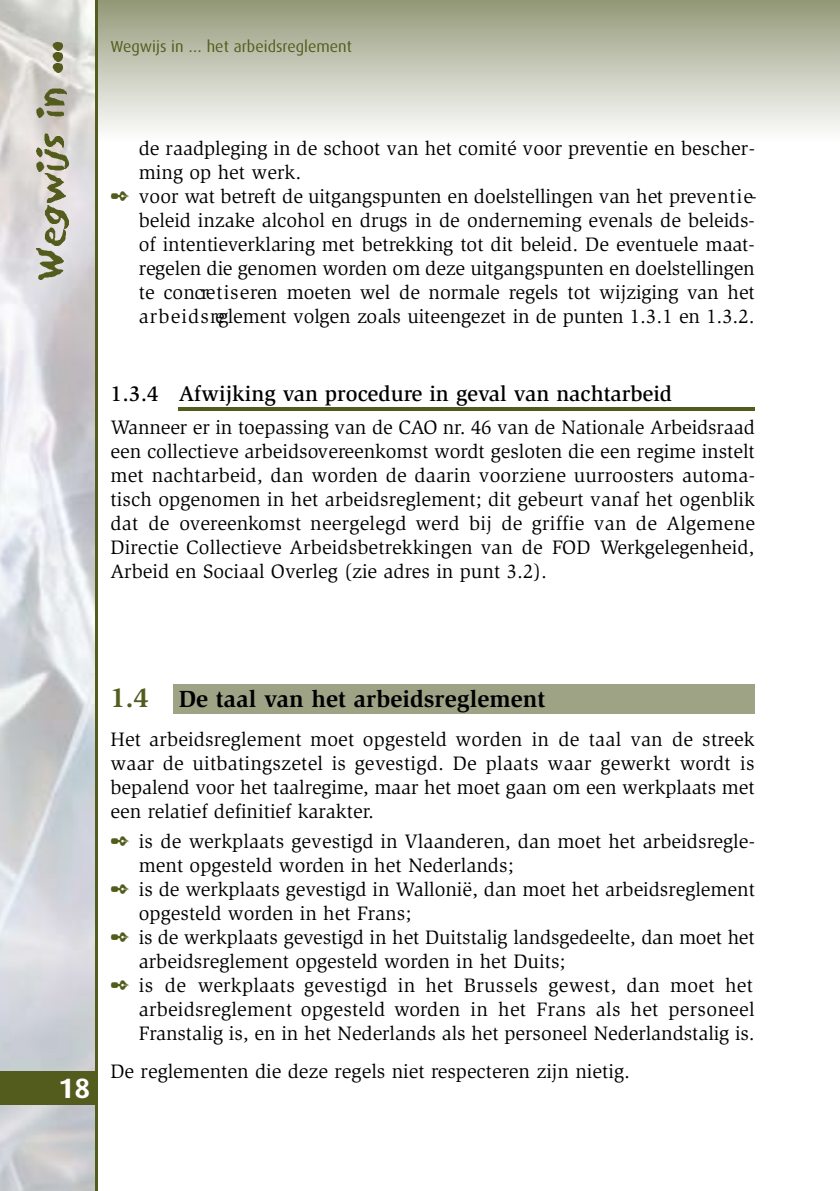
<style>
.page{position:relative;width:840px;height:1191px;background:#fff}
.page>*{position:absolute;margin:0;border:0;box-sizing:border-box;transform-origin:0 0}
.t1{font:700 28px "Dax";color:#fff}
.t2{font:700 24px "Slimbach";color:#000}
.t3{font:500 22px "Slimbach";color:#000}
.t4{font:20px/24px "Slimbach";color:#000;text-align:justify}
.t5{font:20px "Slimbach";letter-spacing:.02em;color:#000}
.t6{font:16px "Dax";color:#535c1c}
.s1{color:#535c1c}
.s2{font-size:28px;color:#535c1c}
</style>
<div class="page">
<img style="left:97px;top:0;width:742px;height:140px">
<img style="left:0;top:0;width:95px;height:1190px">
<img style="left:36px;top:248px;width:28px;height:32px">
<img style="left:41px;top:228px;width:25px;height:17px">
<img style="left:41px;top:205px;width:28px;height:23px">
<img style="left:41px;top:174px;width:25px;height:29px">
<img style="left:36px;top:168px;width:28px;height:4px">
<img style="left:36px;top:147px;width:32px;height:21px">
<img style="left:41px;top:133px;width:22px;height:14px">
<img style="left:36px;top:107px;width:28px;height:10px">
<img style="left:41px;top:89px;width:26px;height:16px">
<img style="left:41px;top:63px;width:22px;height:9px">
<img style="left:41px;top:53px;width:22px;height:8px">
<img style="left:41px;top:42px;width:22px;height:9px">
<hr style="left:95px;top:0;width:2px;height:1190px;background:#535c1c">
<div style="left:0;top:1070px;width:96px;height:34px;background:#535c1c"></div>
<hr style="left:179px;top:407px;width:575px;height:3px;background:#535c1c">
<div style="left:173px;top:684px;width:581px;height:29px;background:#9ea386"></div>
<p class="t6" style="left:110px;top:40px;width:243px">Wegwijs in … het arbeidsreglement</p>
<p class="t4" style="left:139px;top:137px;width:617px">de raadpleging in de schoot van het comité voor preventie en bescher-</p>
<p class="t4" style="left:139px;top:161px;width:164px">ming op het werk.</p>
<p class="t4" style="left:110px;top:185px;width:647px"><span class="s1">✒</span> voor wat betreft de uitgangspunten en doelstellingen van het preve n tie-</p>
<p class="t4" style="left:139px;top:209px;width:617px">beleid inzake alcohol en drugs in de onderneming evenals de beleids-</p>
<p class="t4" style="left:139px;top:233px;width:617px">of intentieverklaring met betrekking tot dit beleid. De eventuele maat-</p>
<p class="t4" style="left:139px;top:257px;width:617px">regelen die genomen wo rden om deze uitgangspunten en doelstellingen</p>
<p class="t4" style="left:139px;top:281px;width:617px">te concre tis e ren moeten wel de normale regels tot wijziging van het</p>
<p class="t4" style="left:139px;top:305px;width:617px">a r b e id s reglement volgen zoals uiteengezet in de punten 1.3.1 en 1.3.2.</p>
<p class="t3" style="left:110px;top:385px;width:563px">1.3.4 Afwijking van procedure in geval van nachtarbeid</p>
<p class="t4" style="left:110px;top:416px;width:645px">Wanneer er in toepassing van de CAO nr. 46 van de Nationale Arbeidsraad een collectieve arbeidsovereenkomst wordt gesloten die een regime instelt met nachtarbeid, dan worden de daarin voorziene uurroosters automa&shy;tisch opgenomen in het arbeidsreglement; dit gebeurt vanaf het ogenblik dat de overeenkomst neergelegd werd bij de griffie van de Algemene Directie Collectieve Arbeidsbetrekkingen van de FOD Werkgelegenheid, Arbeid en Sociaal Overleg (zie adres in punt 3.2).</p>
<h1 class="t1" style="left:59px;top:1076px;width:33px">18</h1>
<p class="t2" style="left:110px;top:690px;width:436px"><span class="s2">1.4</span> De taal van het arbeidsreglement</p>
<p class="t4" style="left:110px;top:728px;width:645px">Het arbeidsreglement moet opgesteld worden in de taal van de streek waar de uitbatingszetel is gevestigd. De plaats waar gewerkt wordt is bepalend voor het taalregime, maar het moet gaan om een werkplaats met een relatief definitief karakter.</p>
<p class="t4" style="left:110px;top:830px;width:645px"><span class="s1">✒</span> is de werkplaats gevestigd in Vlaanderen, dan moet het arbeidsregle-</p>
<p class="t4" style="left:139px;top:854px;width:376px">ment opgesteld worden in het Nederlands;</p>
<p class="t4" style="left:110px;top:878px;width:645px"><span class="s1">✒</span> is de werkplaats gevestigd in Wallonië, dan moet het arbeidsreglement</p>
<p class="t4" style="left:139px;top:902px;width:274px">opgesteld worden in het Frans;</p>
<p class="t4" style="left:110px;top:926px;width:645px"><span class="s1">✒</span> is de werkplaats gevestigd in het Duitstalig landsgedeelte, dan moet het</p>
<p class="t4" style="left:139px;top:950px;width:428px">arbeidsreglement opgesteld worden in het Duits;</p>
<p class="t5" style="left:110px;top:977px;width:643px"><span class="s1">✒</span> is de werkplaats gevestigd in het Brussels gewest, dan moet het</p>
<p class="t4" style="left:139px;top:998px;width:617px">arbeidsreglement opgesteld worden in het Frans als het personeel</p>
<p class="t4" style="left:139px;top:1022px;width:617px">Franstalig is, en in het Nederlands als het personeel Nederlandstalig is.</p>
<p class="t4" style="left:110px;top:1060px;width:520px">De reglementen die deze regels niet respecteren zijn nietig.</p>
</div>
